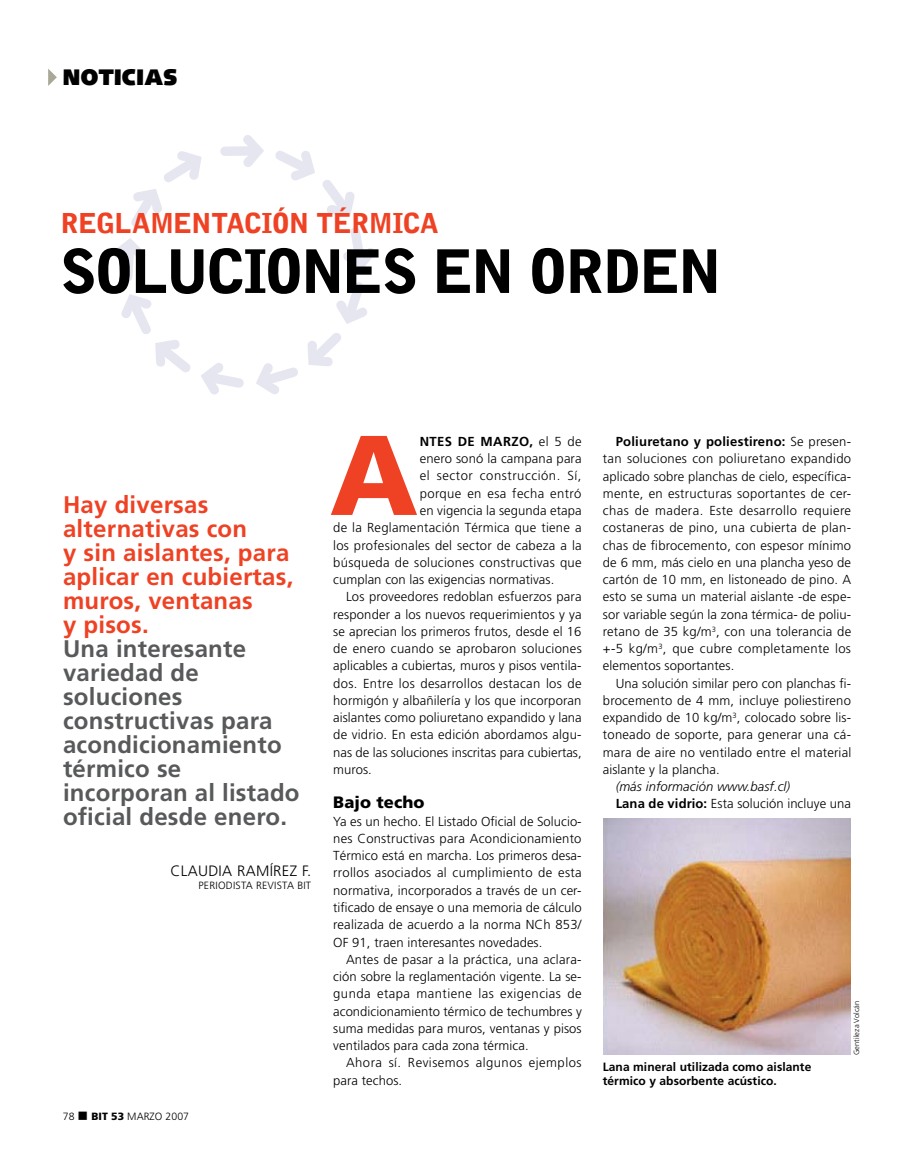
<style>
.page{position:relative;width:915px;height:1170px;background:#fff}
.page>*{position:absolute;margin:0;border:0;box-sizing:border-box;transform-origin:0 0}
.t1{font:900 113.1px "Frutiger";color:#ef4123}
.t2{font:900 58.35px "Grotesque";letter-spacing:-.03em;color:#000;scale:1.05 1}
.t3{font:900 26.85px "Grotesque";letter-spacing:-.01em;color:#ef4123;scale:1.05 1}
.t4{font:700 24px/24px "Frutiger";letter-spacing:.01em;color:#58595b}
.t5{font:700 24px/24px "Frutiger";letter-spacing:.01em;color:#ef4123}
.t6{font:900 22.5px "Syntax";letter-spacing:.02em;color:#000}
.t7{font:900 16.5px "Frutiger";letter-spacing:.005em;color:#000}
.t8{font:300 15px "Frutiger";letter-spacing:.02em;color:#000}
.t9{font:300 13.05px/17.2px "Frutiger";letter-spacing:.01em;color:#000;text-align:justify}
.t10{font:italic 300 13.05px/17.2px "Frutiger";letter-spacing:.005em;color:#000}
.t11{font:300 13.05px/17.2px "Frutiger";letter-spacing:.035em;color:#000}
.t12{font:300 13.05px "Frutiger";letter-spacing:.04em;color:#000}
.t13{font:300 13.05px "Frutiger";letter-spacing:.03em;color:#000}
.t14{font:700 13.05px "Frutiger";letter-spacing:.025em;color:#000}
.t15{font:700 12px/13.5px "Frutiger";letter-spacing:.005em;color:#000}
.t16{font:300 10.5px "Frutiger";letter-spacing:.02em;color:#000}
.t17{font:300 7.5px "Frutiger";letter-spacing:.005em;color:#000}
.s1{font-weight:900}
.s2{font-weight:300}
.s3{font-weight:700}
.s4{font-weight:700;font-style:normal}
.s5{font-style:normal}
</style>
<div class="page">
<svg style="left:48px;top:69px;width:9px;height:17px"></svg>
<img style="left:603px;top:818px;width:246px;height:236px">
<h3 class="t6" style="left:63px;top:64px;width:116px">NOTICIAS</h3>
<h3 class="t3" style="left:60px;top:207px;width:361px">REGLAMENTACIÓN TÉRMICA</h3>
<h2 class="t2" style="left:60px;top:236px;width:631px">SOLUCIONES EN ORDEN</h2>
<h3 class="t5" style="left:63px;top:492px;width:232px">Hay diversas alternativas con<br>y sin aislantes, para aplicar en cubiertas, muros, ventanas<br>y pisos.</h3>
<h3 class="t4" style="left:63px;top:636px;width:238px">Una interesante variedad de soluciones constructivas para acondicionamiento térmico se incorporan al listado oficial desde enero.</h3>
<p class="t8" style="left:170px;top:862px;width:142px">Claudia Ramírez F.</p>
<p class="t16" style="left:198px;top:879px;width:110px">Periodista revista BIT</p>
<p class="t16" style="left:63px;top:1109px;width:128px">78 ■ <span class="s1">BIT 53</span> marzo 2007</p>
<h1 class="t1" style="left:330px;top:407px;width:90px">A</h1>
<p class="t14" style="left:419px;top:433px;width:163px">ntes de marzo, <span class="s2">el 5 de</span></p>
<p class="t9" style="left:419px;top:450px;width:163px">enero sonó la campana para</p>
<p class="t12" style="left:419px;top:468px;width:163px">el sector construcción. Sí,</p>
<p class="t13" style="left:419px;top:486px;width:163px">porque en esa fecha entró</p>
<p class="t9" style="left:419px;top:502px;width:163px">en vigencia la segunda etapa</p>
<p class="t9" style="left:333px;top:519px;width:250px">de la Reglamentación Térmica que tiene a</p>
<p class="t9" style="left:333px;top:536px;width:250px">los profesionales del sector de cabeza a la</p>
<p class="t9" style="left:333px;top:553px;width:250px">búsqueda de soluciones constructivas que</p>
<p class="t9" style="left:333px;top:571px;width:222px">cumplan con las exigencias normativas.</p>
<p class="t9" style="left:346px;top:588px;width:237px">Los proveedores redoblan esfuerzos para</p>
<p class="t9" style="left:333px;top:605px;width:250px">responder a los nuevos requerimientos y ya</p>
<p class="t9" style="left:333px;top:622px;width:250px">se aprecian los primeros frutos, desde el 16</p>
<p class="t9" style="left:333px;top:640px;width:250px">de enero cuando se aprobaron soluciones</p>
<p class="t9" style="left:333px;top:657px;width:250px">aplicables a cubiertas, muros y pisos ventila-</p>
<p class="t9" style="left:333px;top:674px;width:250px">dos. Entre los desarrollos destacan los de</p>
<p class="t9" style="left:333px;top:691px;width:250px">hormigón y albañilería y los que incorporan</p>
<p class="t9" style="left:333px;top:709px;width:250px">aislantes como poliuretano expandido y lana</p>
<p class="t9" style="left:333px;top:726px;width:250px">de vidrio. En esta edición abordamos algu-</p>
<p class="t9" style="left:333px;top:743px;width:250px">nas de las soluciones inscritas para cubiertas,</p>
<p class="t9" style="left:333px;top:760px;width:40px">muros.</p>
<p class="t7" style="left:333px;top:792px;width:93px">Bajo techo</p>
<p class="t9" style="left:333px;top:812px;width:250px">Ya es un hecho. El Listado Oficial de Solucio&shy;nes Constructivas para Acondicionamiento Térmico está en marcha. Los primeros desa&shy;rrollos asociados al cumplimiento de esta normativa, incorporados a través de un cer&shy;tificado de ensaye o una memoria de cálculo realizada de acuerdo a la norma NCh 853/ OF 91, traen interesantes novedades.</p>
<p class="t9" style="left:333px;top:950px;width:250px;text-indent:13px">Antes de pasar a la práctica, una aclara&shy;ción sobre la reglamentación vigente. La se&shy;gunda etapa mantiene las exigencias de acondicionamiento térmico de techumbres y suma medidas para muros, ventanas y pisos ventilados para cada zona térmica.</p>
<p class="t11" style="left:333px;top:1054px;width:250px;text-indent:13px">Ahora sí. Revisemos algunos ejemplos para techos.</p>
<p class="t9" style="left:602px;top:433px;width:250px;text-indent:13px"><span class="s3">Poliuretano y poliestireno:</span> Se presen&shy;tan soluciones con poliuretano expandido aplicado sobre planchas de cielo, específica&shy;mente, en estructuras soportantes de cer&shy;chas de madera. Este desarrollo requiere costaneras de pino, una cubierta de plan&shy;chas de fibrocemento, con espesor mínimo de 6 mm, más cielo en una plancha yeso de cartón de 10 mm, en listoneado de pino. A esto se suma un material aislante -de espe&shy;sor variable según la zona térmica- de poliu&shy;retano de 35 kg/m<sup>3</sup>, con una tolerancia de +-5 kg/m<sup>3</sup>, que cubre completamente los elementos soportantes.</p>
<p class="t9" style="left:602px;top:674px;width:250px;text-indent:13px">U na solución similar pero con planchas fi&shy;brocemento de 4 mm, incluye poliestireno expandido de 10 kg/m<sup>3</sup>, colocado sobre lis&shy;toneado de soporte, para generar una cá&shy;mara de aire no ventilado entre el material aislante y la plancha.</p>
<p class="t10" style="left:615px;top:778px;width:237px">(más información www.basf.cl)<br><span class="s4">Lana de vidrio:</span> <span class="s5">Esta solución incluye una</span></p>
<p class="t15" style="left:602px;top:1059px;width:210px">Lana mineral utilizada como aislante térmico y absorbente acústico.</p>
<p class="t17" style="left:851px;top:1054px;width:55px;rotate:-90deg">Gentileza Volcán</p>
</div>
